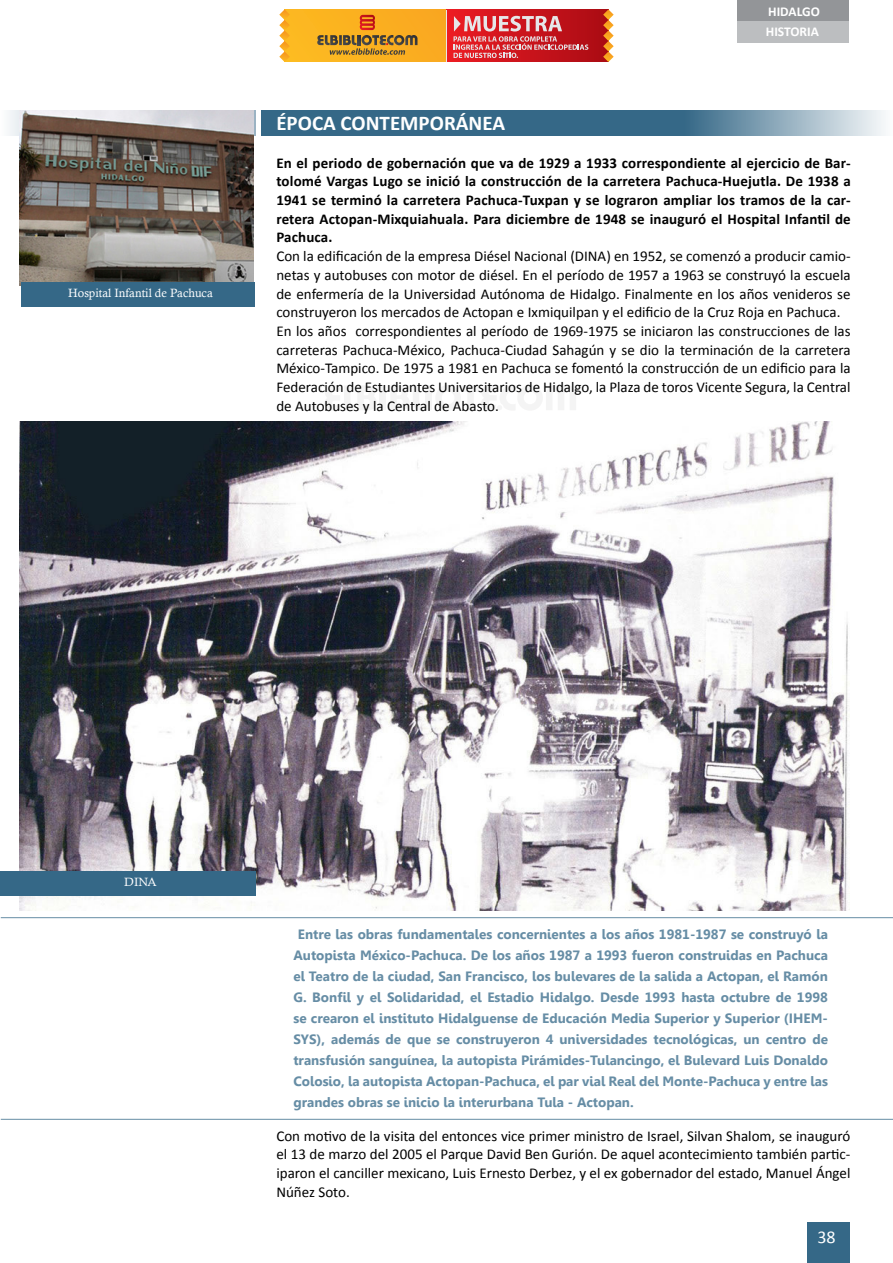
<style>
.page{position:relative;width:893px;height:1263px;background:#fff}
.page>*{position:absolute;margin:0;border:0;box-sizing:border-box;transform-origin:0 0}
.titulo{font:700 21px "Calibri";color:#fff}
.t1{font:18px "Calibri";color:#fff}
.texto_corrido{font:15px/18.8px "Calibri";color:#000;text-align:justify}
.texto_corrido-2{font:700 15px/18.8px "Calibri";letter-spacing:.01em;color:#000;text-align:justify}
.destacados{font:700 13.5px/21px "Gisha";color:#668da5;text-align:justify}
.t2{font:700 13.5px "Calibri";color:#fff}
.epigrafe{font:12px "Calisto";color:#fff}
</style>
<div class="page">
<div style="left:807px;top:1222px;width:42px;height:41px;background:#356887"></div>
<div style="left:737px;top:0;width:112px;height:21px;background:#939598"></div>
<div style="left:737px;top:21px;width:112px;height:22px;background:#bcbec0"></div>
<svg style="left:261px;top:111px;width:624px;height:25px;background:#537e99"></svg>
<div style="left:0;top:111px;width:255px;height:25px;background:#f2f5f7"></div>
<img style="left:20px;top:110px;width:234px;height:175px">
<div style="left:21px;top:283px;width:234px;height:24px;background:#356887"></div>
<img style="left:20px;top:421px;width:829px;height:489px">
<div style="left:0;top:872px;width:255px;height:24px;background:#356887"></div>
<hr style="left:1px;top:917px;width:892px;height:1px;background:#668da5">
<hr style="left:1px;top:1119px;width:892px;height:1px;background:#668da5">
<svg style="left:325px;top:386px;width:51px;height:24px"></svg>
<div style="left:380px;top:385px;width:6px;height:25px;background:#f4f4f4"></div>
<svg style="left:391px;top:386px;width:31px;height:24px"></svg>
<div style="left:425px;top:385px;width:7px;height:25px;background:#f4f4f4"></div>
<svg style="left:436px;top:385px;width:140px;height:25px"></svg>
<svg style="left:279px;top:9px;width:335px;height:53px;background:#dc7336"></svg>
<p class="epigrafe" style="left:68px;top:286px;width:146px">Hospital Infantil de Pachuca</p>
<p class="t2" style="left:768px;top:3px;width:53px">HIDALGO</p>
<p class="t2" style="left:766px;top:23px;width:55px">HISTORIA</p>
<p class="titulo" style="left:276px;top:110px;width:230px">ÉPOCA CONTEMPORÁNEA</p>
<p class="texto_corrido-2" style="left:276px;top:152px;width:576px">En el periodo de gobernación que va de 1929 a 1933 correspondiente al ejercicio de Bar&shy;tolomé Vargas Lugo se inició la construcción de la carretera Pachuca-Huejutla. De 1938 a 1941 se terminó la carretera Pachuca-Tuxpan y se lograron ampliar los tramos de la car&shy;retera Actopan-Mixquiahuala. Para diciembre de 1948 se inauguró el Hospital Infantil de Pachuca.</p>
<p class="texto_corrido" style="left:276px;top:246px;width:576px">Con la edificación de la empresa Diésel Nacional (DINA) en 1952, se comenzó a producir camio&shy;netas y autobuses con motor de diésel. En el período de 1957 a 1963 se construyó la escuela de enfermería de la Universidad Autónoma de Hidalgo. Finalmente en los años venideros se construyeron los mercados de Actopan e Ixmiquilpan y el edificio de la Cruz Roja en Pachuca.</p>
<p class="texto_corrido" style="left:276px;top:321px;width:576px">En los años correspondientes al período de 1969-1975 se iniciaron las construcciones de las carreteras Pachuca-México, Pachuca-Ciudad Sahagún y se dio la terminación de la carretera México-Tampico. De 1975 a 1981 en Pachuca se fomentó la construcción de un edificio para la Federación de Estudiantes Universitarios de Hidalgo, la Plaza de toros Vicente Segura, la Central de Autobuses y la Central de Abasto.</p>
<p class="epigrafe" style="left:124px;top:875px;width:34px">DINA</p>
<p class="destacados" style="left:293px;top:924px;width:536px;text-indent:5px">Entre las obras fundamentales concernientes a los años 1981-1987 se construyó la Autopista México-Pachuca. De los años 1987 a 1993 fueron construidas en Pachuca el Teatro de la ciudad, San Francisco, los bulevares de la salida a Actopan, el Ramón G. Bonfil y el Solidaridad, el Estadio Hidalgo. Desde 1993 hasta octubre de 1998 se crearon el instituto Hidalguense de Educación Media Superior y Superior (IHEM-SYS), además de que se construyeron 4 universidades tecnológicas, un centro de transfusión sanguínea, la autopista Pirámides-Tulancingo, el Bulevard Luis Donaldo Colosio, la autopista Actopan-Pachuca, el par vial Real del Monte-Pachuca y entre las grandes obras se inicio la interurbana Tula - Actopan.</p>
<p class="texto_corrido" style="left:276px;top:1125px;width:576px">Con motivo de la visita del entonces vice primer ministro de Israel, Silvan Shalom, se inauguró el 13 de marzo del 2005 el Parque David Ben Gurión. De aquel acontecimiento también partic&shy;iparon el canciller mexicano, Luis Ernesto Derbez, y el ex gobernador del estado, Manuel Ángel Núñez Soto.</p>
<p class="t1" style="left:817px;top:1226px;width:20px">38</p>
</div>
